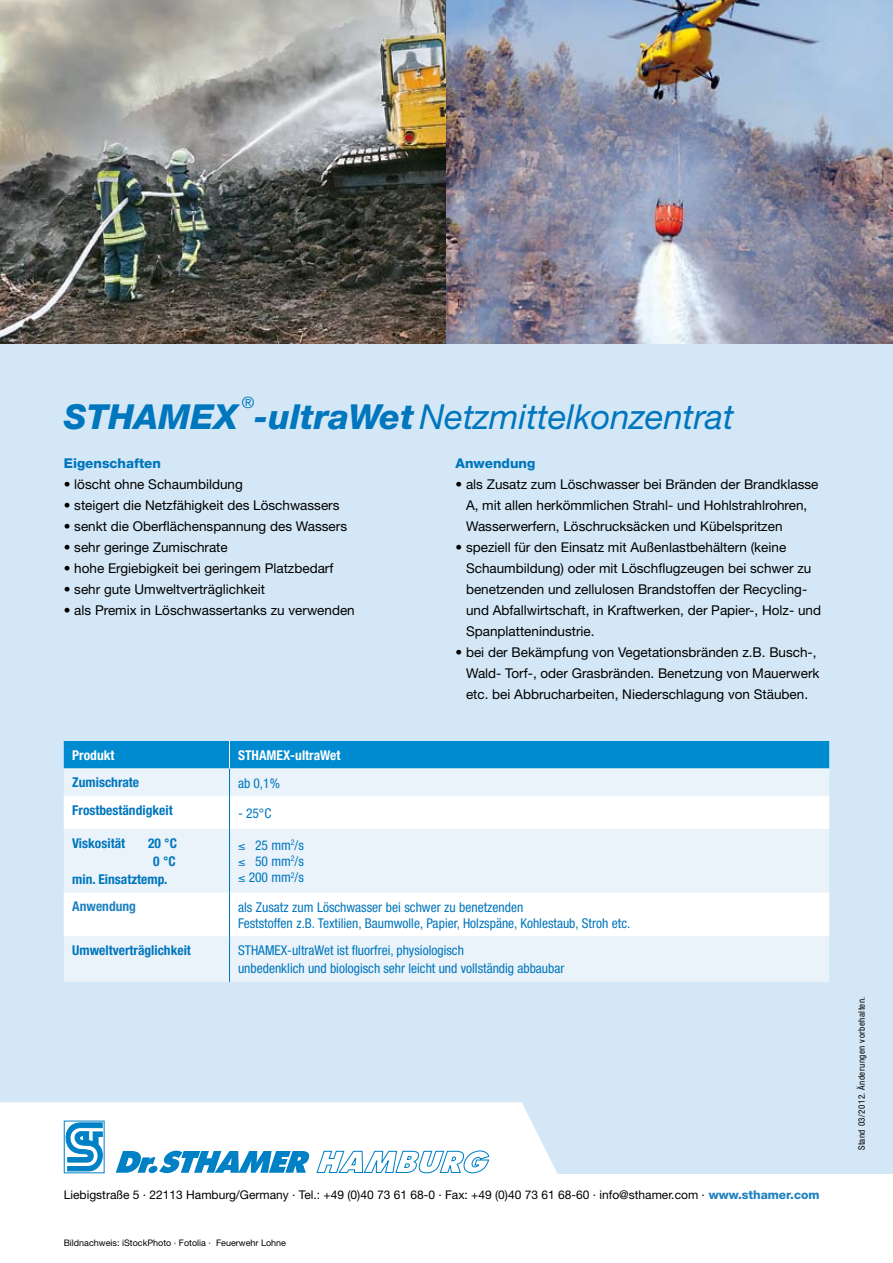
<style>
.page{position:relative;width:893px;height:1263px;background:#fff}
.page>*{position:absolute;margin:0;border:0;box-sizing:border-box;transform-origin:0 0}
.t1{font:italic 34.5px "Helvetica Neue";color:#0076bd}
.t2{font:italic 800 34.5px "Helvetica Neue";color:#0076bd}
.t3{font:italic 15.75px "Helvetica Neue";color:#0076bd}
.t4{font:13.5px/21px "Helvetica Neue";color:#000}
.t5{font:condensed 13.5px/16.2px "Helvetica Neue";color:#0076bd}
.t6{font:700 condensed 13.5px "Helvetica Neue";color:#0076bd}
.t7{font:700 condensed 13.5px "Helvetica Neue";color:#fff}
.t8{font:800 13.5px "Helvetica Neue";color:#0076bd}
.t9{font:700 condensed 13.5px "Helvetica Neue";color:#1f82c0}
.t10{font:12px "Helvetica Neue";color:#000}
.t11{font:9px "Helvetica Neue";color:#000}
.t12{font:condensed 9px "Helvetica Neue";letter-spacing:.05em;color:#000}
.s1{font-weight:800}
.s2{font-weight:800;color:#1f82c0}
</style>
<div class="page">
<div style="left:0;top:220px;width:893px;height:953px;background:#d4e7f6"></div>
<svg style="left:0;top:1102px;width:558px;height:72px;background:#dceef7"></svg>
<img style="left:0;top:0;width:893px;height:344px">
<div style="left:64px;top:936px;width:765px;height:46px;background:#eaf3fa"></div>
<svg style="left:64px;top:796px;width:765px;height:140px;background:#f5f9fc"></svg>
<hr style="left:229px;top:796px;width:1px;height:33px;background:#0076bd">
<hr style="left:229px;top:829px;width:1px;height:63px;background:#0076bd">
<hr style="left:229px;top:892px;width:1px;height:44px;background:#0076bd">
<hr style="left:229px;top:936px;width:1px;height:46px;background:#0076bd">
<svg style="left:64px;top:741px;width:765px;height:55px;background:#76bfe5"></svg>
<p class="t3" style="left:242px;top:393px;width:14px">®</p>
<h1 class="t2" style="left:64px;top:396px;width:176px">STHAMEX</h1>
<h1 class="t1" style="left:254px;top:396px;width:481px"><span class="s1">-ultraWet</span> Netzmittelkonzentrat</h1>
<p class="t8" style="left:64px;top:455px;width:99px">Eigenschaften</p>
<p class="t4" style="left:64px;top:473px;width:181px">• löscht ohne Schaumbildung</p>
<p class="t4" style="left:64px;top:494px;width:277px">• steigert die Netzfähigkeit des Löschwassers</p>
<p class="t4" style="left:64px;top:515px;width:285px">• senkt die Oberflächenspannung des Wassers</p>
<p class="t4" style="left:64px;top:536px;width:166px">• sehr geringe Zumischrate</p>
<p class="t4" style="left:64px;top:557px;width:271px">• hohe Ergiebigkeit bei geringem Platzbedarf</p>
<p class="t4" style="left:64px;top:578px;width:203px">• sehr gute Umweltverträglichkeit</p>
<p class="t4" style="left:64px;top:599px;width:293px">• als Premix in Löschwassertanks zu verwenden</p>
<p class="t7" style="left:72px;top:747px;width:44px">Produkt</p>
<p class="t7" style="left:238px;top:747px;width:104px">STHAMEX-ultraWet</p>
<p class="t6" style="left:72px;top:774px;width:68px">Zumischrate</p>
<p class="t5" style="left:238px;top:775px;width:43px">ab 0,1%</p>
<p class="t6" style="left:72px;top:802px;width:102px">Frostbeständigkeit</p>
<p class="t5" style="left:238px;top:805px;width:35px">- 25°C</p>
<p class="t6" style="left:72px;top:835px;width:54px">Viskosität</p>
<p class="t6" style="left:148px;top:835px;width:30px">20 °C</p>
<p class="t6" style="left:153px;top:853px;width:24px">0 °C</p>
<p class="t6" style="left:72px;top:871px;width:97px">min. Einsatztemp.</p>
<p class="t5" style="left:238px;top:837px;width:67px;text-align:justify">≤ 25 mm<sup>2</sup>/s ≤ 50 mm<sup>2</sup>/s ≤ 200 mm<sup>2</sup>/s</p>
<p class="t8" style="left:455px;top:455px;width:81px">Anwendung</p>
<p class="t4" style="left:466px;top:473px;width:354px;text-indent:-11px">• als Zusatz zum Löschwasser bei Bränden der Brandklasse<br>A, mit allen herkömmlichen Strahl- und Hohlstrahlrohren,<br>Wasserwerfern, Löschrucksäcken und Kübelspritzen</p>
<p class="t4" style="left:466px;top:536px;width:357px;text-indent:-11px">• speziell für den Einsatz mit Außenlastbehältern (keine Schaumbildung) oder mit Löschflugzeugen bei schwer zu benetzenden und zellulosen Brandstoffen der Recycling&shy;und Abfallwirtschaft, in Kraftwerken, der Papier-, Holz- und Spanplattenindustrie.</p>
<p class="t4" style="left:466px;top:641px;width:355px;text-indent:-11px">• bei der Bekämpfung von Vegetationsbränden z.B. Busch-,<br>Wald- Torf-, oder Grasbränden. Benetzung von Mauerwerk etc. bei Abbrucharbeiten, Niederschlagung von Stäuben.</p>
<p class="t9" style="left:72px;top:898px;width:65px">Anwendung</p>
<p class="t5" style="left:238px;top:898px;width:394px">als Zusatz zum Löschwasser bei schwer zu benetzenden<br>Feststoffen z.B. Textilien, Baumwolle, Papier, Holzspäne, Kohlestaub, Stroh etc.</p>
<p class="t6" style="left:72px;top:942px;width:120px">Umweltverträglichkeit</p>
<p class="t5" style="left:238px;top:941px;width:328px;line-height:18px">STHAMEX-ultraWet ist fluorfrei, physiologisch<br>unbedenklich und biologisch sehr leicht und vollständig abbaubar</p>
<p class="t10" style="left:64px;top:1188px;width:757px">Liebigstraße 5 · 22113 Hamburg/Germany · Tel.: +49 (0)40 73 61 68-0 · Fax: +49 (0)40 73 61 68-60 · info@sthamer.com · <span class="s2">www.sthamer.com</span></p>
<p class="t11" style="left:64px;top:1237px;width:224px">Bildnachweis: iStockPhoto · Fotolia · Feuerwehr Lohne</p>
<p class="t12" style="left:856px;top:1150px;width:155px;rotate:-90deg">Stand 03/2012. Änderungen vorbehalten.</p>
</div>
